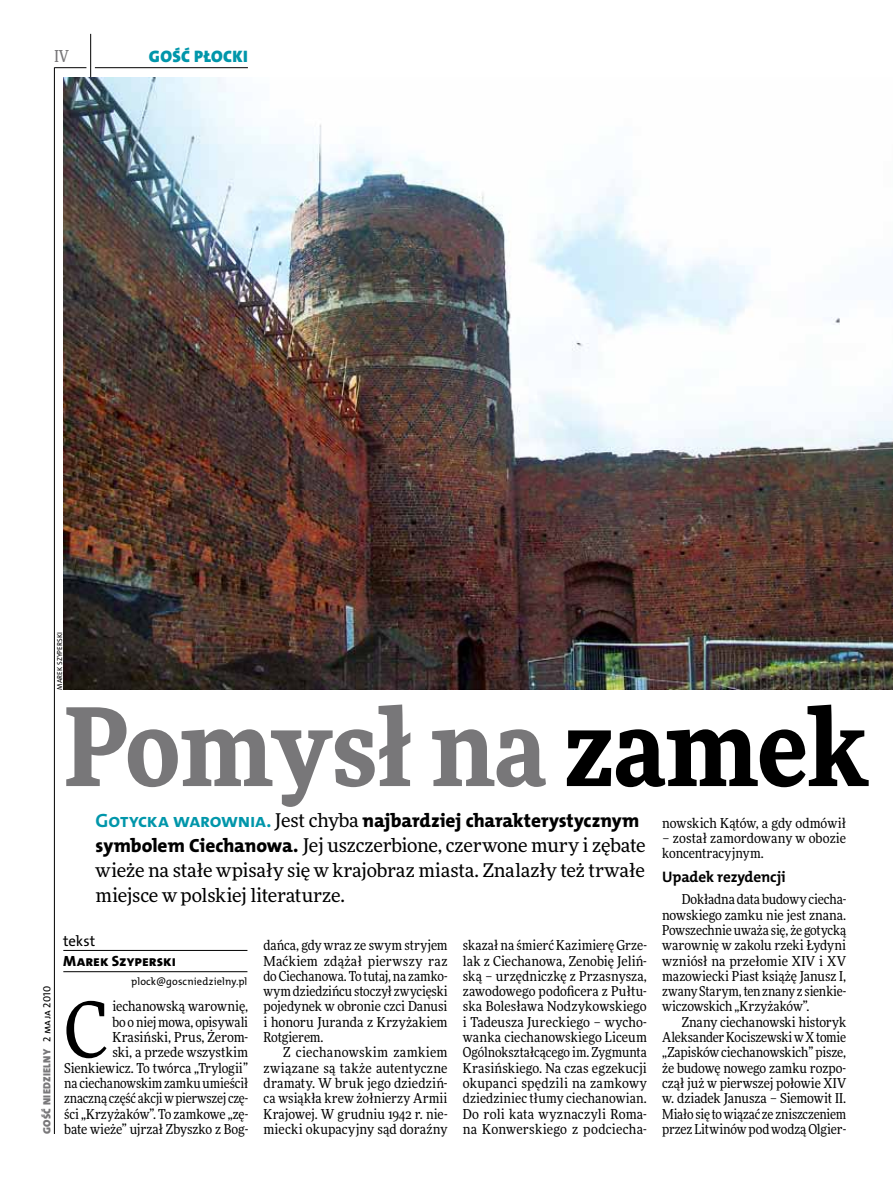
<style>
.page{position:relative;width:893px;height:1191px;background:#fff}
.page>*{position:absolute;margin:0;border:0;box-sizing:border-box;transform-origin:0 0}
.t1{font:900 108px "Freeday Narrow";color:#787779}
.t2{font:76.95px "Freeday Narrow News";color:#000}
.t3{font:19.35px "The Mix HP8 Ex Bld";letter-spacing:-.005em;color:#000}
.t4{font:18.9px/24.9px "Freeday News";letter-spacing:-.01em;color:#000;text-align:justify}
.t5{font:16.65px "The Mix HP9 Blk";letter-spacing:.02em;color:#0096aa}
.t6{font:500 16.5px "Freeday Narrow";color:#787779;scale:.9 1}
.t7{font:15.3px "The Mix HP7 Bld";letter-spacing:-.01em;color:#000}
.t8{font:14.85px "The Mix HP8 Ex Bld";letter-spacing:.015em;color:#000}
.t9{font:14.85px "The Mix HP5 Plain";letter-spacing:-.005em;color:#000}
.t10{font:13.65px/15.3px "Freeday Narrow News";color:#000;text-align:justify}
.t11{font:10.5px "The Mix HP9 Blk";letter-spacing:.025em;color:#787779}
.t12{font:10.5px "The Mix HP5 Plain";letter-spacing:.015em;color:#000}
.t13{font:7.2px "The Mix HP5 Plain";letter-spacing:.01em;color:#000}
.s1{font-family:"The Mix HP5 Plain";color:#000}
.s2{color:#000}
.s3{font-family:"The Mix HP7 Bld";color:#0096aa}
.s4{font-family:"Freeday News";font-size:18.9px}
.s5{font-family:"The Mix HP8 Ex Bld";font-size:19.35px}
</style>
<div class="page">
<hr style="left:54px;top:67px;width:1px;height:1067px;background:#000">
<hr style="left:90px;top:34px;width:1px;height:43px;background:#000">
<hr style="left:54px;top:67px;width:32px;height:1px;background:#000">
<hr style="left:95px;top:67px;width:153px;height:1px;background:#000">
<img style="left:64px;top:77px;width:829px;height:613px">
<hr style="left:63px;top:950px;width:184px;height:1px;background:#000">
<hr style="left:63px;top:971px;width:184px;height:1px;background:#000">
<p class="t6" style="left:54px;top:46px;width:17px">IV</p>
<p class="t5" style="left:149px;top:46px;width:100px">GOŚĆ PŁOCKI</p>
<p class="t13" style="left:55px;top:690px;width:59px;rotate:-90deg">Marek Szyperski</p>
<p class="t11" style="left:40px;top:1134px;width:149px;rotate:-90deg">GOŚĆ NIEDZIELNY <span class="s1">2 maja 2010</span></p>
<h1 class="t1" style="left:64px;top:676px;width:805px">Pomysł na <span class="s2">zamek</span></h1>
<h3 class="t3" style="left:96px;top:808px;width:545px"><span class="s3">Gotycka warownia.</span> <span class="s4">Jest chyba</span> najbardziej charakterystycznym</h3>
<h3 class="t4" style="left:96px;top:832px;width:551px"><span class="s5">symbolem Ciechanowa.</span> Jej uszczerbione, czerwone mury i zębate wieże na stałe wpisały się w krajobraz miasta. Znalazły też trwałe miejsce w polskiej literaturze.</h3>
<p class="t9" style="left:63px;top:931px;width:33px">tekst</p>
<p class="t8" style="left:63px;top:951px;width:114px">Marek Szyperski</p>
<p class="t12" style="left:131px;top:974px;width:118px">plock@goscniedzielny.pl</p>
<h2 class="t2" style="left:64px;top:982px;width:45px">C</h2>
<p class="t10" style="left:64px;top:998px;width:186px;text-align:right">iechanowską warownię,<br>bo o niej mowa, opisywali<br>Krasiński, Prus, Żerom-<br>ski, a przede wszystkim<br>Sienkiewicz. To twórca „Trylogii” na ciechanowskim zamku umieścił znaczną część akcji w pierwszej czę&shy;ści „Krzyżaków”. To zamkowe „zę&shy;bate wieże” ujrzał Zbyszko z Bog-</p>
<p class="t10" style="left:264px;top:937px;width:186px">dańca, gdy wraz ze swym stryjem Maćkiem zdążał pierwszy raz do Ciechanowa. To tutaj, na zamko&shy;wym dziedzińcu stoczył zwycięski pojedynek w obronie czci Danusi i honoru Juranda z Krzyżakiem Rotgierem.</p>
<p class="t10" style="left:264px;top:1044px;width:186px;text-indent:20px">Z ciechanowskim zamkiem związane są także autentyczne dramaty. W bruk jego dziedziń&shy;ca wsiąkła krew żołnierzy Armii Krajowej. W grudniu 1942 r. nie&shy;miecki okupacyjny sąd doraźny</p>
<p class="t10" style="left:463px;top:937px;width:186px">skazał na śmierć Kazimierę Grze&shy;lak z Ciechanowa, Zenobię Jeliń&shy;ską – urzędniczkę z Przasnysza, zawodowego podoficera z Pułtu&shy;ska Bolesława Nodzykowskiego i Tadeusza Jureckiego – wycho&shy;wanka ciechanowskiego Liceum Ogólnokształcącego im. Zygmunta Krasińskiego. Na czas egzekucji okupanci spędzili na zamkowy dziedziniec tłumy ciechanowian.<br>Do roli kata wyznaczyli Roma&shy;na Konwerskiego z podciecha-</p>
<p class="t10" style="left:662px;top:815px;width:185px">nowskich Kątów, a gdy odmówił</p>
<p class="t10" style="left:662px;top:830px;width:185px">– został zamordowany w obozie koncentracyjnym.</p>
<p class="t7" style="left:662px;top:867px;width:125px">Upadek rezydencji</p>
<p class="t10" style="left:662px;top:891px;width:186px;text-indent:20px">Dokładna data budowy ciecha&shy;nowskiego zamku nie jest znana.<br>Powszechnie uważa się, że gotycką warownię w zakolu rzeki Łydyni wzniósł na przełomie XIV i XV mazowiecki Piast książę Janusz I, zwany Starym, ten znany z sienkie&shy;wiczowskich „Krzyżaków”.</p>
<p class="t10" style="left:662px;top:1014px;width:186px;text-indent:20px">Znany ciechanowski historyk Aleksander Kociszewski w X tomie „Zapisków ciechanowskich” pisze, że budowę nowego zamku rozpo&shy;czął już w pierwszej połowie XIV w. dziadek Janusza – Siemowit II.<br>Miało się to wiązać ze zniszczeniem przez Litwinów pod wodzą Olgier-</p>
</div>
